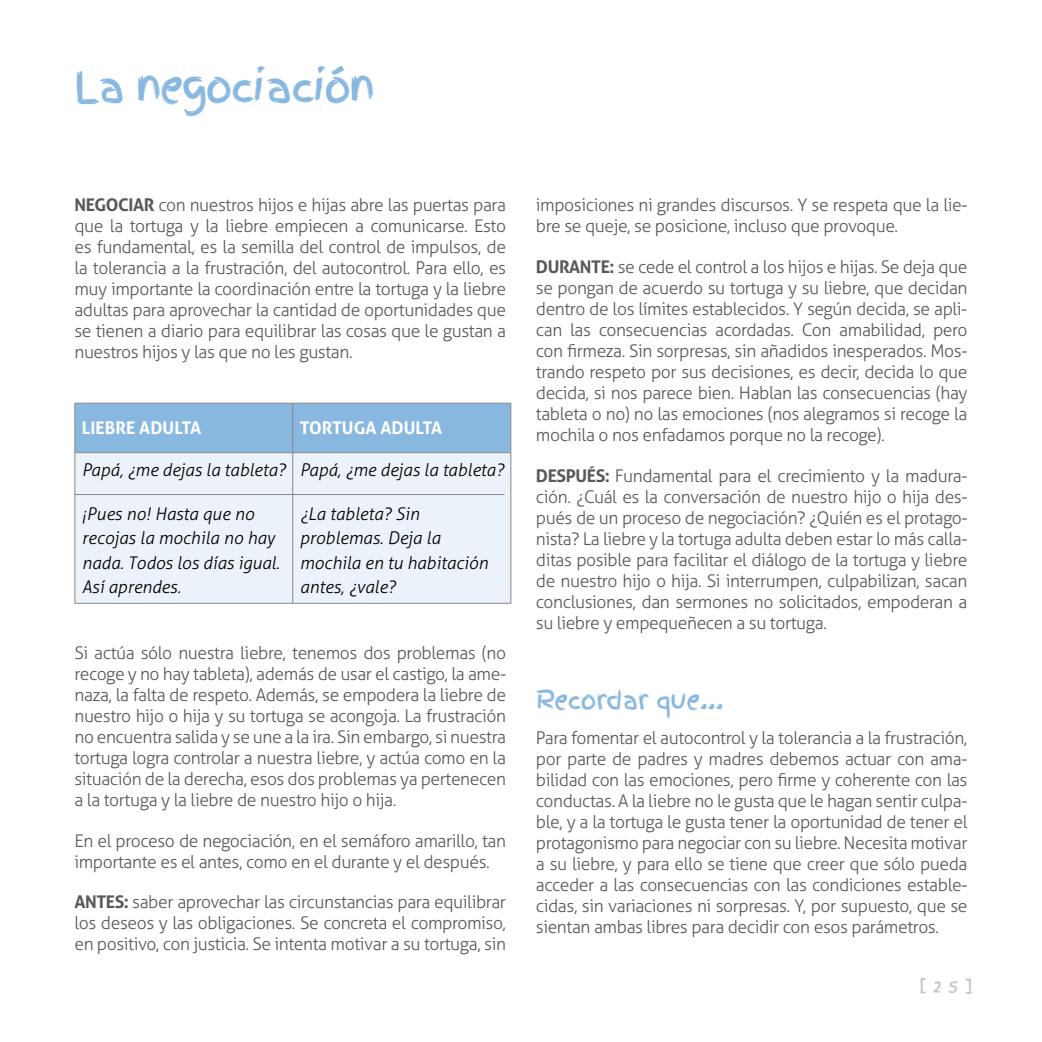
<style>
.page{position:relative;width:1042px;height:1042px;background:#fff}
.page>*{position:absolute;margin:0;border:0;box-sizing:border-box;transform-origin:0 0}
.t1{font:42px "Finger Paint";letter-spacing:-.05em;color:#88b8df}
.t2{font:24.5px "Finger Paint";letter-spacing:-.025em;color:#88b8df}
.t3{font:300 17.5px/21px "Aller";letter-spacing:-.025em;color:#58585a;text-align:justify}
.t4{font:italic 300 17.5px/24.5px "Aller";color:#000}
.t5{font:700 17.5px "Aller";color:#fff}
.t6{font:17.5px "Finger Paint";color:#c6c7c8}
.s1{font-weight:700}
</style>
<div class="page">
<div style="left:75px;top:404px;width:435px;height:48px;background:#88b8df"></div>
<div style="left:75px;top:453px;width:435px;height:150px;background:#ecf2f9"></div>
<hr style="left:74px;top:403px;width:219px;height:1px;background:#87888a">
<hr style="left:74px;top:404px;width:1px;height:48px;background:#87888a">
<hr style="left:293px;top:403px;width:218px;height:1px;background:#87888a">
<hr style="left:510px;top:404px;width:1px;height:48px;background:#87888a">
<hr style="left:74px;top:452px;width:218px;height:1px;background:#87888a">
<hr style="left:74px;top:453px;width:1px;height:150px;background:#87888a">
<hr style="left:293px;top:452px;width:218px;height:1px;background:#87888a">
<hr style="left:510px;top:453px;width:1px;height:150px;background:#87888a">
<hr style="left:74px;top:603px;width:219px;height:1px;background:#87888a">
<hr style="left:293px;top:603px;width:218px;height:1px;background:#87888a">
<hr style="left:292px;top:404px;width:1px;height:49px;background:#87888a">
<hr style="left:292px;top:453px;width:1px;height:150px;background:#87888a">
<hr style="left:74px;top:494px;width:430px;height:1px;background:#87888a">
<h1 class="t1" style="left:74px;top:56px;width:302px">La negociación</h1>
<p class="t3" style="left:74px;top:195px;width:433px"><span class="s1">NEGOCIAR</span> con nuestros hijos e hijas abre las puertas para que la tortuga y la liebre empiecen a comunicarse. Esto es fundamental, es la semilla del control de impulsos, de la tolerancia a la frustración, del autocontrol. Para ello, es muy importante la coordinación entre la tortuga y la liebre adultas para aprovechar la cantidad de oportunidades que se tienen a diario para equilibrar las cosas que le gustan a nuestros hijos y las que no les gustan.</p>
<p class="t5" style="left:82px;top:417px;width:121px">LIEBRE ADULTA</p>
<p class="t5" style="left:300px;top:417px;width:144px">TORTUGA ADULTA</p>
<p class="t4" style="left:82px;top:457px;width:205px">Papá, ¿me dejas la tableta?</p>
<p class="t4" style="left:82px;top:501px;width:199px">¡Pues no! Hasta que no recojas la mochila no hay nada. Todos los días igual.<br>Así aprendes.</p>
<p class="t4" style="left:300px;top:457px;width:206px">Papá, ¿me dejas la tableta?</p>
<p class="t4" style="left:300px;top:501px;width:190px">¿La tableta? Sin problemas. Deja la mochila en tu habitación antes, ¿vale?</p>
<p class="t3" style="left:74px;top:642px;width:433px">Si actúa sólo nuestra liebre, tenemos dos problemas (no recoge y no hay tableta), además de usar el castigo, la ame&shy;naza, la falta de respeto. Además, se empodera la liebre de nuestro hijo o hija y su tortuga se acongoja. La frustración no encuentra salida y se une a la ira. Sin embargo, si nuestra tortuga logra controlar a nuestra liebre, y actúa como en la situación de la derecha, esos dos problemas ya pertenecen a la tortuga y la liebre de nuestro hijo o hija.</p>
<p class="t3" style="left:74px;top:830px;width:433px">En el proceso de negociación, en el semáforo amarillo, tan importante es el antes, como en el durante y el después.</p>
<p class="t3" style="left:74px;top:891px;width:433px"><span class="s1">ANTES:</span> saber aprovechar las circunstancias para equilibrar los deseos y las obligaciones. Se concreta el compromiso, en positivo, con justicia. Se intenta motivar a su tortuga, sin</p>
<p class="t3" style="left:536px;top:195px;width:433px">imposiciones ni grandes discursos. Y se respeta que la lie&shy;bre se queje, se posicione, incluso que provoque.</p>
<p class="t3" style="left:536px;top:256px;width:433px"><span class="s1">DURANTE:</span> se cede el control a los hijos e hijas. Se deja que se pongan de acuerdo su tortuga y su liebre, que decidan dentro de los límites establecidos. Y según decida, se apli&shy;can las consecuencias acordadas. Con amabilidad, pero con firmeza. Sin sorpresas, sin añadidos inesperados. Mos&shy;trando respeto por sus decisiones, es decir, decida lo que decida, si nos parece bien. Hablan las consecuencias (hay tableta o no) no las emociones (nos alegramos si recoge la mochila o nos enfadamos porque no la recoge).</p>
<p class="t3" style="left:536px;top:465px;width:433px"><span class="s1">DESPUÉS:</span> Fundamental para el crecimiento y la madura&shy;ción. ¿Cuál es la conversación de nuestro hijo o hija des&shy;pués de un proceso de negociación? ¿Quién es el protago&shy;nista? La liebre y la tortuga adulta deben estar lo más calla&shy;ditas posible para facilitar el diálogo de la tortuga y liebre de nuestro hijo o hija. Si interrumpen, culpabilizan, sacan conclusiones, dan sermones no solicitados, empoderan a su liebre y empequeñecen a su tortuga.</p>
<h2 class="t2" style="left:536px;top:681px;width:189px">Recordar que...</h2>
<p class="t3" style="left:536px;top:728px;width:433px">Para fomentar el autocontrol y la tolerancia a la frustración, por parte de padres y madres debemos actuar con ama&shy;bilidad con las emociones, pero firme y coherente con las conductas. A la liebre no le gusta que le hagan sentir culpa&shy;ble, y a la tortuga le gusta tener la oportunidad de tener el protagonismo para negociar con su liebre. Necesita motivar a su liebre, y para ello se tiene que creer que sólo pueda acceder a las consecuencias con las condiciones estable&shy;cidas, sin variaciones ni sorpresas. Y, por supuesto, que se sientan ambas libres para decidir con esos parámetros.</p>
<p class="t6" style="left:920px;top:972px;width:54px">[25]</p>
</div>
